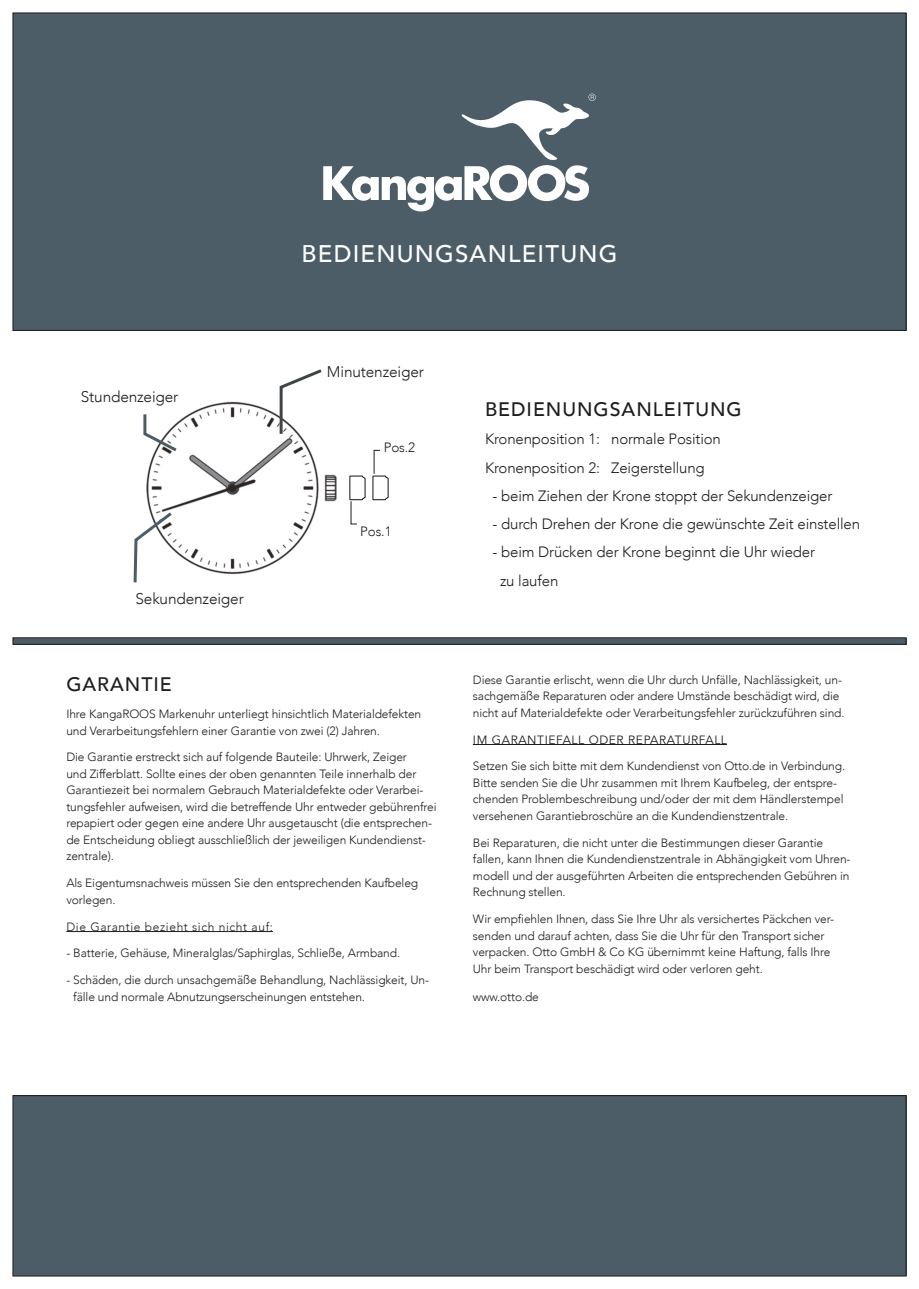
<style>
.page{position:relative;width:919px;height:1289px;background:#fff}
.page>*{position:absolute;margin:0;border:0;box-sizing:border-box;transform-origin:0 0}
.t1{font:500 24px "Avenir";letter-spacing:.05em;color:#fff}
.t2{font:500 19.5px "Avenir";letter-spacing:.05em;color:#1d1d1b}
.t3{font:300 15.45px "Avenir";letter-spacing:-.01em;color:#1d1d1b}
.t4{font:300 15px "Avenir";letter-spacing:-.01em;color:#1d1d1b}
.t5{font:300 13.5px "Avenir";letter-spacing:-.01em;color:#1d1d1b}
.t6{font:300 12px/16.5px "Avenir";letter-spacing:-.01em;color:#1d1d1b}
.t7{font:300 12px "Avenir";letter-spacing:.05em;color:#1d1d1b}
.t8{font:12px "Avenir";letter-spacing:.05em;color:#1d1d1b}
</style>
<div class="page">
<div style="left:13px;top:13px;width:892px;height:317px;background:#4c5d67"></div>
<svg style="left:323px;top:94px;width:272px;height:117px"></svg>
<svg style="left:372px;top:449px;width:17px;height:51px"></svg>
<svg style="left:361px;top:475px;width:4px;height:26px"></svg>
<img style="left:146px;top:401px;width:191px;height:173px">
<svg style="left:133px;top:509px;width:42px;height:74px"></svg>
<svg style="left:278px;top:369px;width:47px;height:68px"></svg>
<svg style="left:143px;top:411px;width:37px;height:43px"></svg>
<hr style="left:66px;top:931px;width:207px;height:1px;background:#1d1d1b">
<hr style="left:473px;top:744px;width:254px;height:1px;background:#1d1d1b">
<div style="left:13px;top:1095px;width:892px;height:180px;background:#4c5d67"></div>
<div style="left:13px;top:1095px;width:893px;height:181px;border:1px solid #1d1d1b"></div>
<div style="left:13px;top:637px;width:892px;height:7px;background:#4c5d67"></div>
<div style="left:13px;top:637px;width:893px;height:7px;border:1px solid #1d1d1b"></div>
<p class="t1" style="left:301px;top:233px;width:317px">BEDIENUNGSANLEITUNG</p>
<p class="t3" style="left:81px;top:387px;width:99px">Stundenzeiger</p>
<p class="t3" style="left:135px;top:589px;width:110px">Sekundenzeiger</p>
<p class="t3" style="left:327px;top:362px;width:98px">Minutenzeiger</p>
<p class="t5" style="left:383px;top:439px;width:33px">Pos.2</p>
<p class="t5" style="left:360px;top:523px;width:33px">Pos.1</p>
<p class="t2" style="left:66px;top:667px;width:107px">GARANTIE</p>
<p class="t6" style="left:66px;top:705px;width:356px">Ihre KangaROOS Markenuhr unterliegt hinsichtlich Materialdefekten und Verarbeitungsfehlern einer Garantie von zwei (2) Jahren.</p>
<p class="t6" style="left:66px;top:749px;width:371px">Die Garantie erstreckt sich auf folgende Bauteile: Uhrwerk, Zeiger<br>und Zifferblatt. Sollte eines der oben genannten Teile innerhalb der Garantiezeit bei normalem Gebrauch Materialdefekte oder Verarbei&shy;tungsfehler aufweisen, wird die betreffende Uhr entweder gebührenfrei repapiert oder gegen eine andere Uhr ausgetauscht (die entsprechen&shy;de Entscheidung obliegt ausschließlich der jeweiligen Kundendienst&shy;zentrale).</p>
<p class="t6" style="left:66px;top:874px;width:353px">Als Eigentumsnachweis müssen Sie den entsprechenden Kaufbeleg vorlegen.</p>
<p class="t7" style="left:66px;top:919px;width:208px">Die Garantie bezieht sich nicht auf:</p>
<p class="t6" style="left:66px;top:945px;width:335px">- Batterie, Gehäuse, Mineralglas/Saphirglas, Schließe, Armband.</p>
<p class="t6" style="left:73px;top:971px;width:357px;text-indent:-7px">- Schäden, die durch unsachgemäße Behandlung, Nachlässigkeit, Un&shy;fälle und normale Abnutzungserscheinungen entstehen.</p>
<p class="t2" style="left:485px;top:392px;width:258px">BEDIENUNGSANLEITUNG</p>
<p class="t4" style="left:485px;top:430px;width:237px">Kronenposition 1: normale Position</p>
<p class="t4" style="left:485px;top:458px;width:221px">Kronenposition 2: Zeigerstellung</p>
<p class="t4" style="left:492px;top:487px;width:341px">- beim Ziehen der Krone stoppt der Sekundenzeiger</p>
<p class="t4" style="left:492px;top:515px;width:369px">- durch Drehen der Krone die gewünschte Zeit einstellen</p>
<p class="t4" style="left:492px;top:543px;width:324px">- beim Drücken der Krone beginnt die Uhr wieder</p>
<p class="t4" style="left:500px;top:571px;width:60px">zu laufen</p>
<p class="t6" style="left:473px;top:671px;width:373px">Diese Garantie erlischt, wenn die Uhr durch Unfälle, Nachlässigkeit, un&shy;sachgemäße Reparaturen oder andere Umstände beschädigt wird, die nicht auf Materialdefekte oder Verarbeitungsfehler zurückzuführen sind.</p>
<p class="t8" style="left:473px;top:732px;width:255px">IM GARANTIEFALL ODER REPARATURFALL</p>
<p class="t6" style="left:473px;top:758px;width:374px">Setzen Sie sich bitte mit dem Kundendienst von Otto.de in Verbindung.<br>Bitte senden Sie die Uhr zusammen mit Ihrem Kaufbeleg, der entspre&shy;chenden Problembeschreibung und/oder der mit dem Händlerstempel versehenen Garantiebroschüre an die Kundendienstzentrale.</p>
<p class="t6" style="left:473px;top:834px;width:379px">Bei Reparaturen, die nicht unter die Bestimmungen dieser Garantie fallen, kann Ihnen die Kundendienstzentrale in Abhängigkeit vom Uhren&shy;modell und der ausgeführten Arbeiten die entsprechenden Gebühren in Rechnung stellen.</p>
<p class="t6" style="left:473px;top:910px;width:362px">Wir empfiehlen Ihnen, dass Sie Ihre Uhr als versichertes Päckchen ver&shy;senden und darauf achten, dass Sie die Uhr für den Transport sicher verpacken. Otto GmbH &amp; Co KG übernimmt keine Haftung, falls Ihre Uhr beim Transport beschädigt wird oder verloren geht.</p>
<p class="t6" style="left:473px;top:988px;width:67px">www.otto.de</p>
</div>
